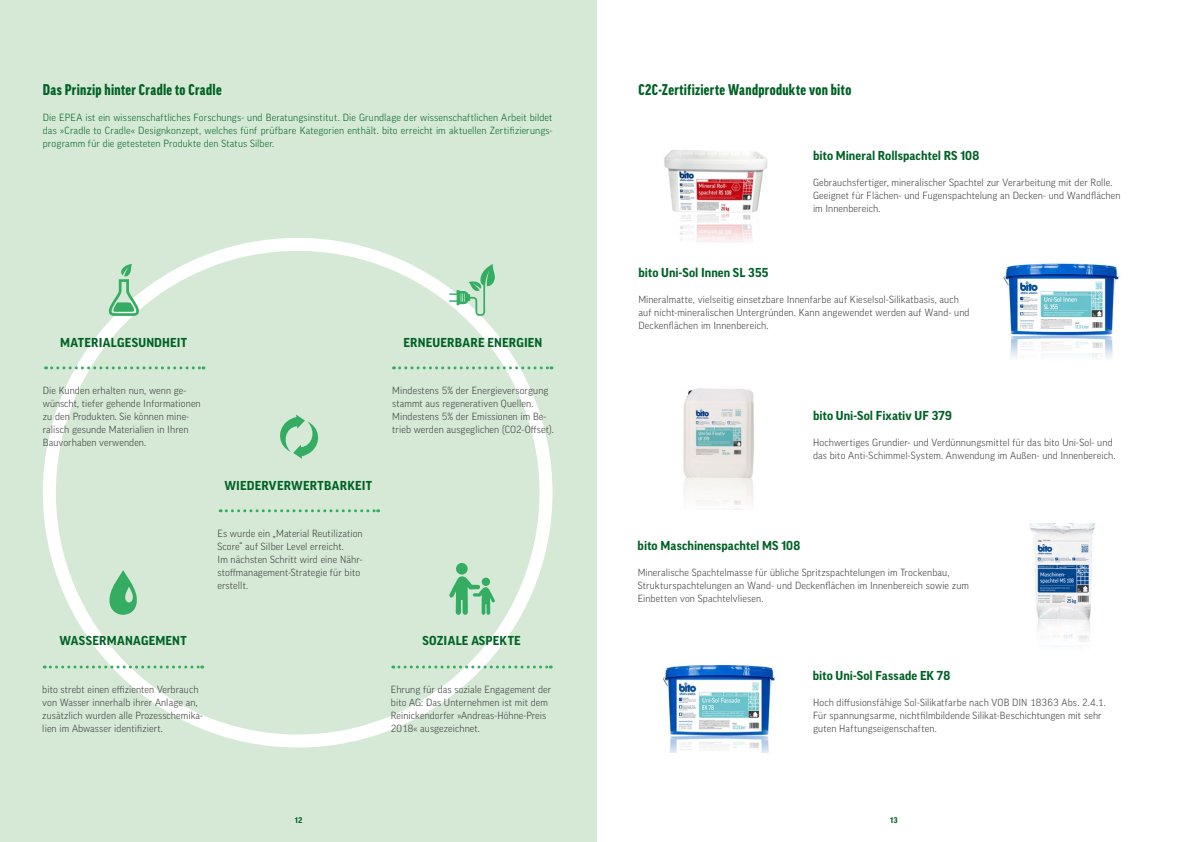
<style>
.page{position:relative;width:1191px;height:842px;background:#fff}
.page>*{position:absolute;margin:0;border:0;box-sizing:border-box;transform-origin:0 0}
.t1{font:900 condensed 15px "Good Pro";letter-spacing:.02em;color:#016225}
.t2{font:700 12.5px "Good Pro";letter-spacing:.01em;color:#006125}
.t3{font:700 12.5px "Good Pro";letter-spacing:.015em;color:#016225}
.t4{font:300 10px/13px "Good Pro";letter-spacing:.01em;color:#3b3b3a}
.t5{font:300 10px/13px "Good Pro";letter-spacing:.015em;color:#016225;text-align:justify}
.t6{font:700 8px "Good Pro";color:#016225}
</style>
<div class="page">
<div style="left:0;top:0;width:596px;height:842px;background:#d5e9d6"></div>
<div style="left:43px;top:238px;width:509px;height:509px;background:#fff;border-radius:50%"></div>
<div style="left:56px;top:251px;width:483px;height:483px;background:#d5e9d6;border-radius:50%"></div>
<svg style="left:109px;top:264px;width:30px;height:52px"></svg>
<svg style="left:280px;top:415px;width:39px;height:44px"></svg>
<svg style="left:449px;top:264px;width:46px;height:52px"></svg>
<svg style="left:109px;top:570px;width:28px;height:45px"></svg>
<svg style="left:449px;top:563px;width:46px;height:52px"></svg>
<svg style="left:220px;top:509px;width:159px;height:3px"></svg>
<img style="left:663px;top:665px;width:113px;height:87px">
<img style="left:664px;top:150px;width:104px;height:92px">
<img style="left:683px;top:388px;width:71px;height:121px">
<img style="left:1030px;top:523px;width:66px;height:123px">
<img style="left:1003px;top:263px;width:117px;height:95px">
<svg style="left:46px;top:366px;width:158px;height:3px"></svg>
<svg style="left:393px;top:366px;width:159px;height:3px"></svg>
<svg style="left:44px;top:665px;width:159px;height:3px"></svg>
<svg style="left:393px;top:665px;width:158px;height:3px"></svg>
<h1 class="t1" style="left:43px;top:81px;width:180px">Das Prinzip hinter Cradle to Cradle</h1>
<h1 class="t1" style="left:638px;top:81px;width:214px">C2C-Zertifizierte Wandprodukte von bito</h1>
<p class="t5" style="left:43px;top:111px;width:511px">Die EPEA ist ein wissenschaftliches Forschungs- und Beratungsinstitut. Die Grundlage der wissenschaftlichen Arbeit bildet das »Cradle to Cradle« Designkonzept, welches fünf prüfbare Kategorien enthält. bito erreicht im aktuellen Zertifizierungs&shy;programm für die getesteten Produkte den Status Silber.</p>
<p class="t3" style="left:60px;top:335px;width:128px">MATERIALGESUNDHEIT</p>
<p class="t4" style="left:43px;top:384px;width:159px">Die Kunden erhalten nun, wenn ge&shy;wünscht, tiefer gehende Informationen zu den Produkten. Sie können mine&shy;ralisch gesunde Materialien in Ihren Bauvorhaben verwenden.</p>
<p class="t3" style="left:224px;top:478px;width:149px">WIEDERVERWERTBARKEIT</p>
<p class="t4" style="left:217px;top:527px;width:147px">Es wurde ein „Material Reutilization<br>Score“ auf Silber Level erreicht.<br>Im nächsten Schritt wird eine Nähr&shy;stoffmanagement-Strategie für bito erstellt.</p>
<p class="t3" style="left:403px;top:335px;width:140px">ERNEUERBARE ENERGIEN</p>
<p class="t4" style="left:392px;top:384px;width:163px">Mindestens 5% der Energieversorgung stammt aus regenerativen Quellen.<br>Mindestens 5% der Emissionen im Be&shy;trieb werden ausgeglichen (CO2-Offset).</p>
<p class="t3" style="left:60px;top:633px;width:129px">WASSERMANAGEMENT</p>
<p class="t3" style="left:422px;top:633px;width:100px">SOZIALE ASPEKTE</p>
<p class="t4" style="left:42px;top:683px;width:162px">bito strebt einen effizienten Verbrauch von Wasser innerhalb ihrer Anlage an, zusätzlich wurden alle Prozesschemika&shy;lien im Abwasser identifiziert.</p>
<p class="t4" style="left:391px;top:683px;width:162px">Ehrung für das soziale Engagement der bito AG: Das Unternehmen ist mit dem Reinickendorfer »Andreas-Höhne-Preis 2018« ausgezeichnet.</p>
<p class="t2" style="left:813px;top:148px;width:168px">bito Mineral Rollspachtel RS 108</p>
<p class="t2" style="left:638px;top:265px;width:132px">bito Uni-Sol Innen SL 355</p>
<p class="t4" style="left:813px;top:176px;width:309px">Gebrauchsfertiger, mineralischer Spachtel zur Verarbeitung mit der Rolle.<br>Geeignet für Flächen- und Fugenspachtelung an Decken- und Wandflächen im Innenbereich.</p>
<p class="t4" style="left:638px;top:293px;width:333px">Mineralmatte, vielseitig einsetzbare Innenfarbe auf Kieselsol-Silikatbasis, auch auf nicht-mineralischen Untergründen. Kann angewendet werden auf Wand- und<br>Deckenflächen im Innenbereich.</p>
<p class="t2" style="left:813px;top:408px;width:140px">bito Uni-Sol Fixativ UF 379</p>
<p class="t4" style="left:813px;top:436px;width:304px">Hochwertiges Grundier- und Verdünnungsmittel für das bito Uni-Sol- und das bito Anti-Schimmel-System. Anwendung im Außen- und Innenbereich.</p>
<p class="t2" style="left:637px;top:538px;width:164px">bito Maschinenspachtel MS 108</p>
<p class="t4" style="left:637px;top:566px;width:333px">Mineralische Spachtelmasse für übliche Spritzspachtelungen im Trockenbau,<br>Strukturspachtelungen an Wand- und Deckenflächen im Innenbereich sowie zum<br>Einbetten von Spachtelvliesen.</p>
<p class="t2" style="left:812px;top:668px;width:139px">bito Uni-Sol Fassade EK 78</p>
<p class="t4" style="left:813px;top:696px;width:294px">Hoch diffusionsfähige Sol-Silikatfarbe nach VOB DIN 18363 Abs. 2.4.1.<br>Für spannungsarme, nichtfilmbildende Silikat-Beschichtungen mit sehr guten Haftungseigenschaften.</p>
<p class="t6" style="left:295px;top:815px;width:9px">12</p>
<p class="t6" style="left:890px;top:815px;width:9px">13</p>
</div>
